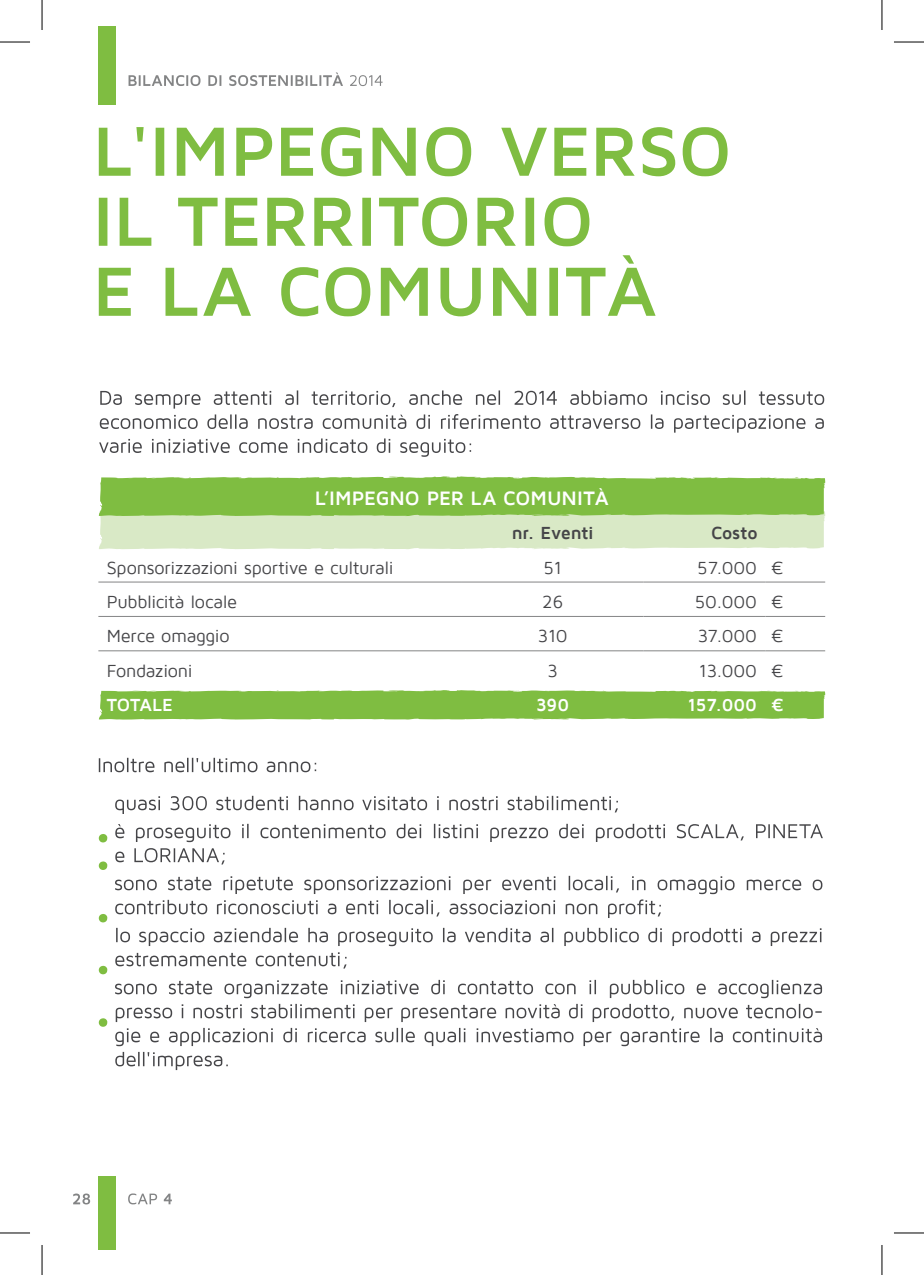
<style>
.page{position:relative;width:924px;height:1275px;background:#fff}
.page>*{position:absolute;margin:0;border:0;box-sizing:border-box;transform-origin:0 0}
.t1{font:700 20px "Maven Pro";color:#fff}
.t2{font:18px "Maven Pro";letter-spacing:-.01em;color:#454548}
.t3{font:700 18px "Maven Pro";letter-spacing:-.01em;color:#fff}
.t4{font:700 18px "Maven Pro";letter-spacing:-.015em;color:#454548}
</style>
<div class="page">
<svg style="left:99px;top:255px;width:556px;height:61px"></svg>
<svg style="left:99px;top:197px;width:490px;height:49px"></svg>
<svg style="left:99px;top:127px;width:628px;height:49px"></svg>
<svg style="left:99px;top:476px;width:726px;height:74px;background:#add385"></svg>
<svg style="left:99px;top:690px;width:726px;height:30px;background:#88c14e"></svg>
<hr style="left:98px;top:582px;width:364px;height:1px;background:#838485">
<hr style="left:462px;top:582px;width:181px;height:1px;background:#838485">
<hr style="left:643px;top:582px;width:122px;height:1px;background:#838485">
<hr style="left:765px;top:582px;width:59px;height:1px;background:#838485">
<hr style="left:98px;top:616px;width:364px;height:1px;background:#838485">
<hr style="left:462px;top:616px;width:181px;height:1px;background:#838485">
<hr style="left:643px;top:616px;width:122px;height:1px;background:#838485">
<hr style="left:765px;top:616px;width:59px;height:1px;background:#838485">
<hr style="left:98px;top:650px;width:364px;height:1px;background:#838485">
<hr style="left:462px;top:650px;width:181px;height:1px;background:#838485">
<hr style="left:643px;top:650px;width:122px;height:1px;background:#838485">
<hr style="left:765px;top:650px;width:59px;height:1px;background:#838485">
<svg style="left:99px;top:390px;width:724px;height:67px"></svg>
<svg style="left:115px;top:1052px;width:113px;height:18px"></svg>
<svg style="left:115px;top:1028px;width:706px;height:18px"></svg>
<svg style="left:116px;top:1004px;width:705px;height:18px"></svg>
<svg style="left:115px;top:980px;width:706px;height:18px"></svg>
<svg style="left:115px;top:952px;width:231px;height:16px"></svg>
<svg style="left:116px;top:928px;width:705px;height:18px"></svg>
<svg style="left:115px;top:876px;width:707px;height:42px"></svg>
<svg style="left:115px;top:848px;width:109px;height:16px"></svg>
<svg style="left:115px;top:824px;width:707px;height:18px"></svg>
<svg style="left:115px;top:796px;width:502px;height:18px"></svg>
<svg style="left:99px;top:758px;width:217px;height:14px"></svg>
<svg style="left:73px;top:1193px;width:17px;height:11px"></svg>
<svg style="left:128px;top:1193px;width:44px;height:11px"></svg>
<div style="left:99px;top:1176px;width:17px;height:74px;background:#7fbd41"></div>
<svg style="left:128px;top:72px;width:254px;height:14px"></svg>
<div style="left:99px;top:26px;width:17px;height:78px;background:#7fbd41"></div>
<svg style="left:99px;top:834px;width:8px;height:8px"></svg>
<svg style="left:99px;top:861px;width:8px;height:9px"></svg>
<svg style="left:99px;top:914px;width:8px;height:8px"></svg>
<svg style="left:99px;top:965px;width:8px;height:9px"></svg>
<svg style="left:99px;top:1018px;width:8px;height:8px"></svg>
<hr style="left:0;top:42px;width:30px;height:1px;background:#000">
<hr style="left:893px;top:42px;width:30px;height:1px;background:#000">
<hr style="left:0;top:1232px;width:30px;height:1px;background:#000">
<hr style="left:893px;top:1232px;width:30px;height:1px;background:#000">
<hr style="left:42px;top:0;width:1px;height:30px;background:#000">
<hr style="left:42px;top:1245px;width:1px;height:30px;background:#000">
<hr style="left:881px;top:0;width:1px;height:30px;background:#000">
<hr style="left:881px;top:1245px;width:1px;height:30px;background:#000">
<p class="t1" style="left:314px;top:487px;width:29px">L’IMPEGNO</p>
<p class="t1" style="left:426px;top:487px;width:13px">PER</p>
<p class="t1" style="left:470px;top:487px;width:47px">LA COMUNIT</p>
<p class="t1" style="left:594px;top:487px;width:16px">À</p>
<p class="t4" style="left:511px;top:523px;width:83px">NR. EVENTI</p>
<p class="t4" style="left:710px;top:523px;width:48px">COSTO</p>
<p class="t2" style="left:107px;top:558px;width:288px">Sponsorizzazioni sportive e culturali</p>
<p class="t2" style="left:543px;top:558px;width:20px">51</p>
<p class="t2" style="left:696px;top:558px;width:88px">57.000 €</p>
<p class="t2" style="left:107px;top:592px;width:132px">Pubblicità locale</p>
<p class="t2" style="left:542px;top:592px;width:22px">26</p>
<p class="t2" style="left:694px;top:592px;width:90px">50.000 €</p>
<p class="t2" style="left:107px;top:627px;width:124px">Merce omaggio</p>
<p class="t2" style="left:537px;top:627px;width:31px">310</p>
<p class="t2" style="left:697px;top:627px;width:87px">37.000 €</p>
<p class="t2" style="left:107px;top:661px;width:87px">Fondazioni</p>
<p class="t2" style="left:547px;top:661px;width:12px">3</p>
<p class="t2" style="left:698px;top:661px;width:86px">13.000 €</p>
<p class="t3" style="left:107px;top:695px;width:67px">TOTALE</p>
<p class="t3" style="left:536px;top:695px;width:35px">390</p>
<p class="t3" style="left:687px;top:695px;width:98px">157.000 €</p>
</div>
